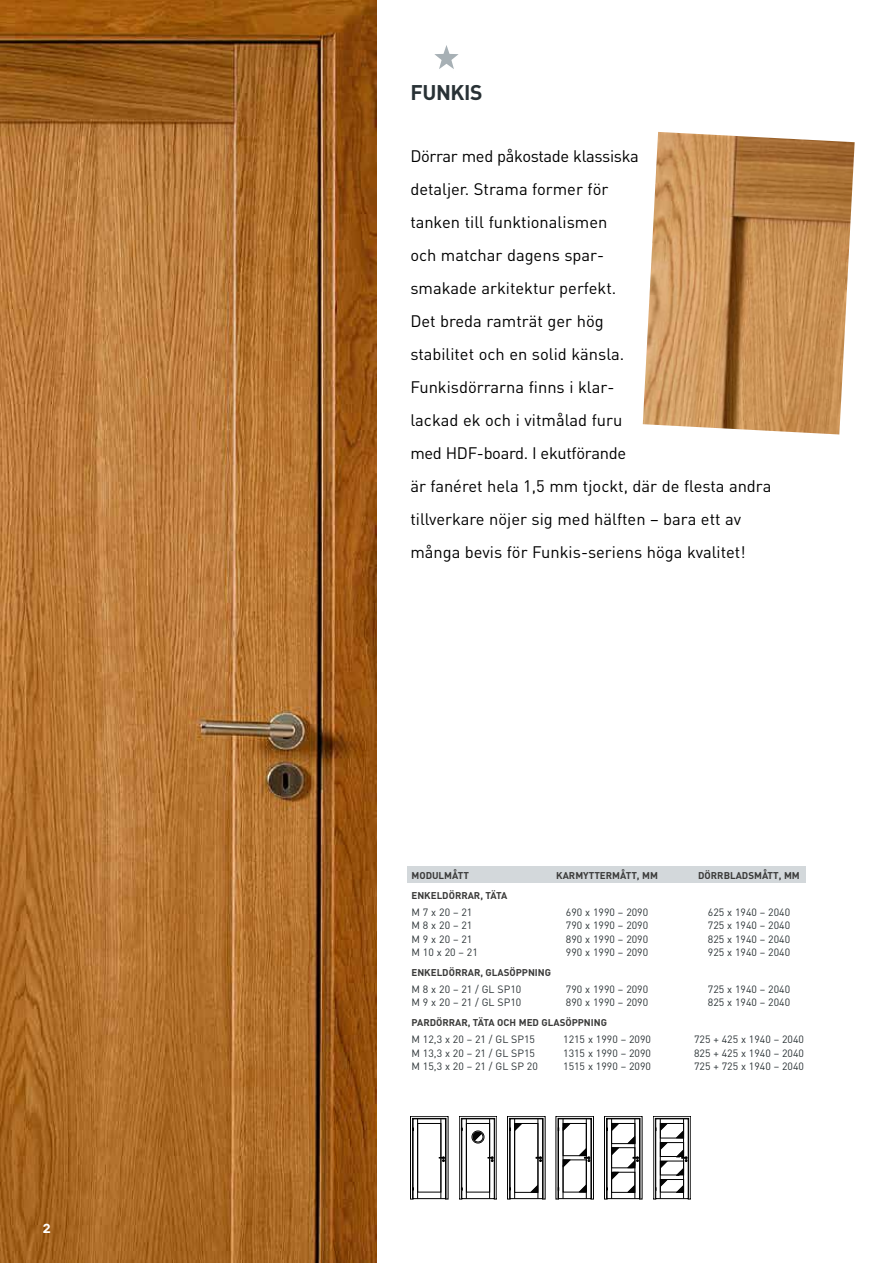
<style>
.page{position:relative;width:893px;height:1263px;background:#fff}
.page>*{position:absolute;margin:0;border:0;box-sizing:border-box;transform-origin:0 0}
.t1{font:700 21px "DIN";letter-spacing:-.02em;color:#283135}
.t2{font:16.5px/33px "DIN";color:#000}
.t3{font:15px "DIN Bold Alternate";color:#fff}
.t4{font:10.5px "DIN";color:#2c3437}
.t5{font:700 9.75px "DIN";color:#3a3a39}
</style>
<div class="page">
<img style="left:0;top:0;width:377px;height:1263px">
<svg style="left:434px;top:45px;width:25px;height:24px"></svg>
<svg style="left:459px;top:1116px;width:38px;height:83px"></svg>
<svg style="left:507px;top:1116px;width:38px;height:83px"></svg>
<svg style="left:556px;top:1116px;width:38px;height:83px"></svg>
<svg style="left:604px;top:1116px;width:38px;height:83px"></svg>
<svg style="left:653px;top:1116px;width:38px;height:83px"></svg>
<svg style="left:410px;top:1116px;width:38px;height:83px"></svg>
<img style="left:643px;top:132px;width:212px;height:302px">
<div style="left:407px;top:866px;width:398px;height:17px;background:#d3d8db"></div>
<h3 class="t3" style="left:43px;top:1218px;width:10px">2</h3>
<h1 class="t1" style="left:410px;top:79px;width:74px">FUNKIS</h1>
<p class="t2" style="left:410px;top:139px;width:363px">Dörrar med påkostade klassiska<br>detaljer. Strama former för<br>tanken till funktionalismen<br>och matchar dagens spar-<br>smakade arkitektur perfekt.<br>Det breda ramträt ger hög<br>stabilitet och en solid känsla.<br>Funkisdörrarna finns i klar-<br>lackad ek och i vitmålad furu<br>med HDF-board. I ekutförande<br>är fanéret hela 1,5 mm tjockt, där de flesta andra tillverkare nöjer sig med hälften – bara ett av många bevis för Funkis-seriens höga kvalitet!</p>
<p class="t5" style="left:411px;top:869px;width:59px">MODULMÅTT</p>
<p class="t5" style="left:556px;top:869px;width:103px">KARMYTTERMÅTT, MM</p>
<p class="t5" style="left:698px;top:869px;width:103px">DÖRRBLADSMÅTT, MM</p>
<p class="t5" style="left:411px;top:889px;width:97px">ENKELDÖRRAR, TÄTA</p>
<p class="t4" style="left:411px;top:905px;width:62px">M 7 x 20 – 21</p>
<p class="t4" style="left:566px;top:905px;width:84px">690 x 1990 – 2090</p>
<p class="t4" style="left:708px;top:905px;width:84px">625 x 1940 – 2040</p>
<p class="t4" style="left:411px;top:919px;width:62px">M 8 x 20 – 21</p>
<p class="t4" style="left:566px;top:919px;width:84px">790 x 1990 – 2090</p>
<p class="t4" style="left:708px;top:919px;width:84px">725 x 1940 – 2040</p>
<p class="t4" style="left:411px;top:932px;width:62px">M 9 x 20 – 21</p>
<p class="t4" style="left:566px;top:932px;width:84px">890 x 1990 – 2090</p>
<p class="t4" style="left:708px;top:932px;width:84px">825 x 1940 – 2040</p>
<p class="t4" style="left:411px;top:946px;width:68px">M 10 x 20 – 21</p>
<p class="t4" style="left:566px;top:946px;width:84px">990 x 1990 – 2090</p>
<p class="t4" style="left:708px;top:946px;width:84px">925 x 1940 – 2040</p>
<p class="t5" style="left:411px;top:966px;width:141px">ENKELDÖRRAR, GLASÖPPNING</p>
<p class="t4" style="left:411px;top:982px;width:111px">M 8 x 20 – 21 / GL SP10</p>
<p class="t4" style="left:566px;top:982px;width:84px">790 x 1990 – 2090</p>
<p class="t4" style="left:708px;top:982px;width:84px">725 x 1940 – 2040</p>
<p class="t4" style="left:411px;top:996px;width:111px">M 9 x 20 – 21 / GL SP10</p>
<p class="t4" style="left:566px;top:996px;width:84px">890 x 1990 – 2090</p>
<p class="t4" style="left:708px;top:996px;width:84px">825 x 1940 – 2040</p>
<p class="t5" style="left:411px;top:1016px;width:197px">PARDÖRRAR, TÄTA OCH MED GLASÖPPNING</p>
<p class="t4" style="left:411px;top:1033px;width:125px">M 12,3 x 20 – 21 / GL SP15</p>
<p class="t4" style="left:563px;top:1033px;width:89px">1215 x 1990 – 2090</p>
<p class="t4" style="left:694px;top:1033px;width:111px">725 + 425 x 1940 – 2040</p>
<p class="t4" style="left:411px;top:1046px;width:125px">M 13,3 x 20 – 21 / GL SP15</p>
<p class="t4" style="left:563px;top:1046px;width:89px">1315 x 1990 – 2090</p>
<p class="t4" style="left:694px;top:1046px;width:111px">825 + 425 x 1940 – 2040</p>
<p class="t4" style="left:411px;top:1060px;width:128px">M 15,3 x 20 – 21 / GL SP 20</p>
<p class="t4" style="left:563px;top:1060px;width:89px">1515 x 1990 – 2090</p>
<p class="t4" style="left:694px;top:1060px;width:111px">725 + 725 x 1940 – 2040</p>
</div>
